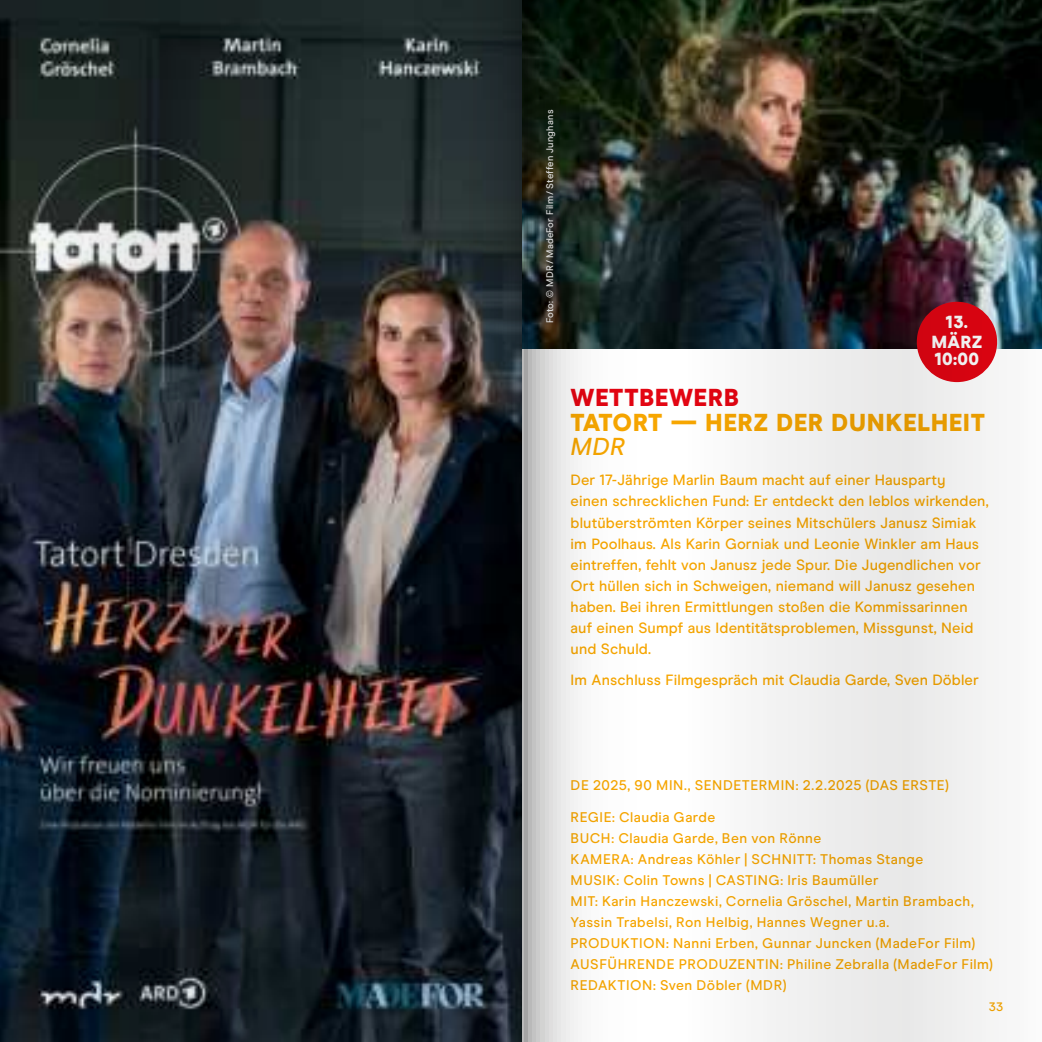
<style>
.page{position:relative;width:1042px;height:1042px;background:#fff}
.page>*{position:absolute;margin:0;border:0;box-sizing:border-box;transform-origin:0 0}
.t1{font:900 24.5px "Modern Era";letter-spacing:.02em;color:#f7a600}
.t2{font:900 24.5px "Modern Era";letter-spacing:.02em;color:#e30613}
.t3{font:italic 500 24.5px "Modern Era";color:#f7a600}
.t4{font:900 17.5px/20.1px "Modern Era";letter-spacing:.02em;color:#fff;text-align:center}
.t5{font:500 14.88px/21px "Modern Era";letter-spacing:.01em;color:#f7a600}
.t6{font:500 14px/21px "Modern Era";letter-spacing:.03em;color:#f7a600}
.t7{font:500 12.25px "Modern Era";color:#f7a600}
.t8{font:500 9.62px "Modern Era";letter-spacing:.02em;color:#fff}
</style>
<div class="page">
<img style="left:0;top:1px;width:1041px;height:1041px">
<p class="t8" style="left:544px;top:323px;width:215px;rotate:-90deg">Foto: © MDR / MadeFor Film / Steffen Junghans</p>
<p class="t4" style="left:931px;top:311px;width:53px">13.<br>MÄRZ</p>
<p class="t4" style="left:935px;top:349px;width:46px">10:00</p>
<h1 class="t2" style="left:570px;top:383px;width:170px">WETTBEWERB</h1>
<h1 class="t1" style="left:570px;top:408px;width:416px">TATORT — HERZ DER DUNKELHEIT</h1>
<h1 class="t3" style="left:570px;top:432px;width:56px">MDR</h1>
<p class="t5" style="left:570px;top:470px;width:419px">Der 17-Jährige Marlin Baum macht auf einer Hausparty<br>einen schrecklichen Fund: Er entdeckt den leblos wirkenden, blutüberströmten Körper seines Mitschülers Janusz Simiak im Poolhaus. Als Karin Gorniak und Leonie Winkler am Haus eintreffen, fehlt von Janusz jede Spur. Die Jugendlichen vor Ort hüllen sich in Schweigen, niemand will Janusz gesehen haben. Bei ihren Ermittlungen stoßen die Kommissarinnen auf einen Sumpf aus Identitätsproblemen, Missgunst, Neid und Schuld.</p>
<p class="t5" style="left:570px;top:669px;width:410px">Im Anschluss Filmgespräch mit Claudia Garde, Sven Döbler</p>
<p class="t6" style="left:570px;top:775px;width:380px">DE 2025, 90 MIN., SENDETERMIN: 2.2.2025 (DAS ERSTE)</p>
<p class="t6" style="left:570px;top:806px;width:424px">REGIE: Claudia Garde<br>BUCH: Claudia Garde, Ben von Rönne<br>KAMERA: Andreas Köhler | SCHNITT: Thomas Stange<br>MUSIK: Colin Towns | CASTING: Iris Baumüller<br>MIT: Karin Hanczewski, Cornelia Gröschel, Martin Brambach, Yassin Trabelsi, Ron Helbig, Hannes Wegner u.a.<br>PRODUKTION: Nanni Erben, Gunnar Juncken (MadeFor Film)<br>AUSFÜHRENDE PRODUZENTIN: Philine Zebralla (MadeFor Film)<br>REDAKTION: Sven Döbler (MDR)</p>
<p class="t7" style="left:989px;top:999px;width:16px">33</p>
</div>
